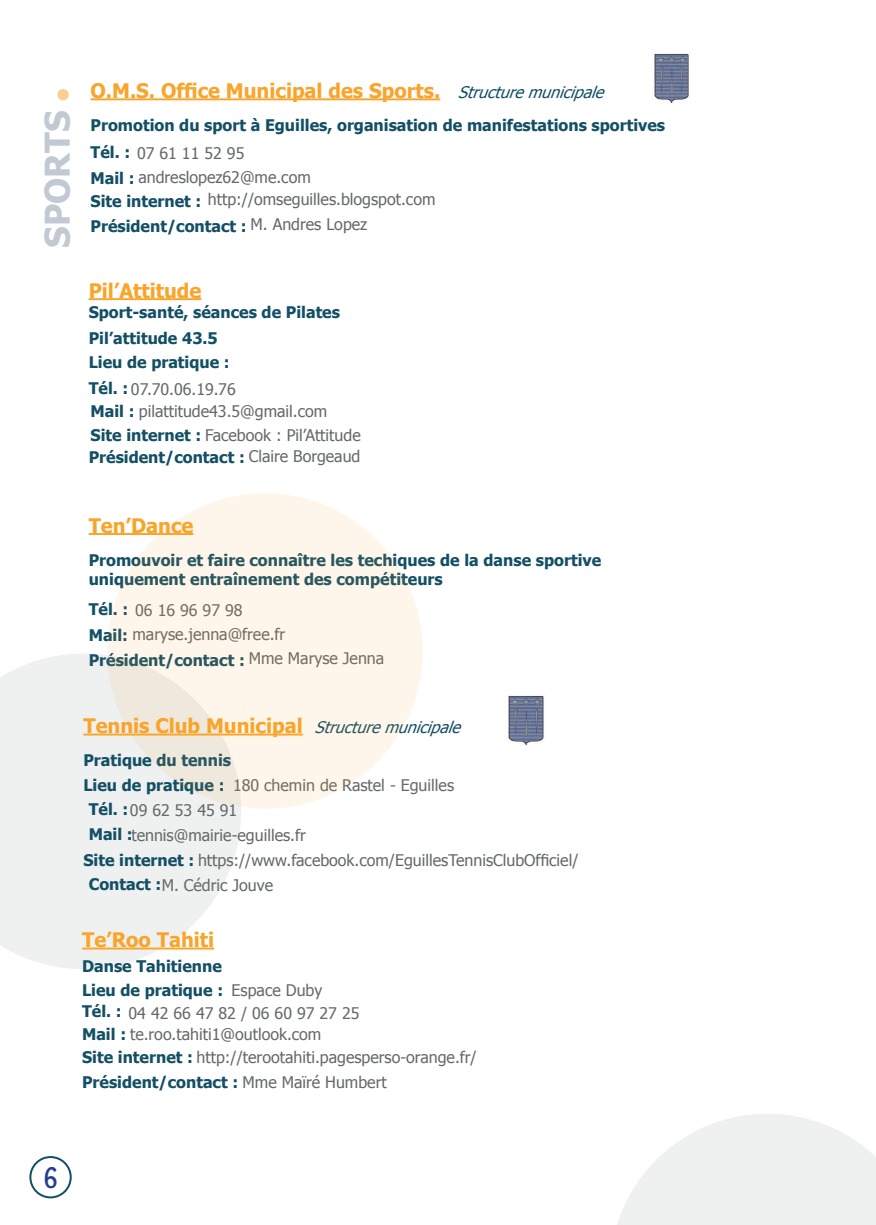
<style>
.page{position:relative;width:876px;height:1225px;background:#fff}
.page>*{position:absolute;margin:0;border:0;box-sizing:border-box;transform-origin:0 0}
.t1{font:700 34px "Tahoma";color:#c1c9d3}
.t2{font:28px "Kristen ITC";color:#253f8e}
.t3{font:700 20px "Tahoma";color:#f9a42a}
.t4{font:16px "Tahoma";color:#646969}
.t5{font:700 16px "Tahoma";color:#134f65}
.s1{font-weight:400;font-style:italic;font-size:16px;color:#134f65}
.s2{font-weight:700;color:#134f65}
.s3{font-weight:400;color:#646969}
</style>
<div class="page">
<div style="left:29px;top:1156px;width:43px;height:42px;border:2px solid #134f65;border-radius:50%"></div>
<hr style="left:89px;top:533px;width:104px;height:2px;background:#f9a42a">
<svg style="left:0;top:654px;width:241px;height:315px;fill:#eff0f0"></svg>
<hr style="left:83px;top:733px;width:220px;height:2px;background:#f9a42a">
<img style="left:508px;top:695px;width:36px;height:50px">
<div style="left:107px;top:493px;width:316px;height:316px;background:linear-gradient(to right,#f8efe2,#fff8ec);border-radius:50%"></div>
<hr style="left:82px;top:947px;width:132px;height:2px;background:#f9a42a">
<div style="left:57px;top:89px;width:12px;height:11px;background:#fdce91;border-radius:50%"></div>
<svg style="left:617px;top:1114px;width:259px;height:111px"></svg>
<hr style="left:89px;top:298px;width:112px;height:2px;background:#f9a42a">
<hr style="left:91px;top:98px;width:349px;height:2px;background:#f9a42a">
<img style="left:654px;top:53px;width:35px;height:50px">
<p class="t1" style="left:34px;top:248px;width:139px;rotate:-90deg">SPORTS</p>
<p class="t3" style="left:91px;top:77px;width:521px">O.M.S. Office Municipal des Sports. <span class="s1">Structuremunicipale</span></p>
<p class="t5" style="left:91px;top:114px;width:576px">Promotion du sport à Eguilles, organisation de manifestations sportives</p>
<p class="t4" style="left:91px;top:142px;width:155px"><span class="s2">Tél. :</span> 07 61 11 52 95</p>
<p class="t5" style="left:91px;top:189px;width:112px">Site internet :</p>
<p class="t4" style="left:208px;top:188px;width:229px">http://omseguilles.blogspot.com</p>
<p class="t5" style="left:91px;top:215px;width:158px">Président/contact :</p>
<p class="t4" style="left:251px;top:214px;width:118px">M. Andres Lopez</p>
<p class="t4" style="left:91px;top:166px;width:222px"><span class="s2">Mail :</span> andreslopez62@me.com</p>
<p class="t3" style="left:89px;top:276px;width:114px">Pil’Attitude</p>
<p class="t5" style="left:89px;top:327px;width:131px">Pil’attitude 43.5</p>
<p class="t5" style="left:89px;top:351px;width:143px">Lieu de pratique :</p>
<p class="t4" style="left:89px;top:378px;width:149px"><span class="s2">Tél. :</span> 07.70.06.19.76</p>
<p class="t5" style="left:89px;top:301px;width:253px">Sport-santé, séances de Pilates</p>
<p class="t4" style="left:91px;top:400px;width:238px"><span class="s2">Mail :</span> pilattitude43.5@gmail.com</p>
<p class="t4" style="left:91px;top:424px;width:272px"><span class="s2">Site internet :</span> Facebook : Pil’Attitude</p>
<p class="t5" style="left:89px;top:446px;width:273px">Président/contact : <span class="s3">Claire Borgeaud</span></p>
<p class="t3" style="left:89px;top:511px;width:106px">Ten’Dance</p>
<p class="t5" style="left:89px;top:549px;width:514px">Promouvoir et faire connaître les techiques de la danse sportive</p>
<p class="t5" style="left:89px;top:568px;width:356px">uniquement entraînement des compétiteurs</p>
<p class="t4" style="left:89px;top:599px;width:155px"><span class="s2">Tél. :</span> 06 16 96 97 98</p>
<p class="t4" style="left:89px;top:623px;width:198px"><span class="s2">Mail:</span> maryse.jenna@free.fr</p>
<p class="t5" style="left:89px;top:649px;width:158px">Président/contact :</p>
<p class="t4" style="left:249px;top:648px;width:137px">Mme Maryse Jenna</p>
<p class="t3" style="left:83px;top:712px;width:385px">T e n n i s C l u b M u n i c i p a l <span class="s1">Structuremunicipale</span></p>
<p class="t5" style="left:83px;top:749px;width:149px">Pratique du tennis</p>
<p class="t5" style="left:83px;top:774px;width:143px">Lieu de pratique :</p>
<p class="t4" style="left:233px;top:775px;width:223px">180 chemin de Rastel - Eguilles</p>
<p class="t4" style="left:89px;top:799px;width:150px"><span class="s2">Tél. :</span>09 62 53 45 91</p>
<p class="t4" style="left:89px;top:824px;width:219px"><span class="s2">Mail :</span>tennis@mairie-eguilles.fr</p>
<p class="t4" style="left:83px;top:849px;width:496px"><span class="s2">Site internet :</span> https://www.facebook.com/EguillesTennisClubOfficiel/</p>
<p class="t4" style="left:89px;top:874px;width:186px"><span class="s2">Contact :</span>M. Cédric Jouve</p>
<p class="t3" style="left:82px;top:926px;width:134px">Te’Roo Tahiti</p>
<p class="t5" style="left:82px;top:954px;width:141px">Danse Tahitienne</p>
<p class="t4" style="left:82px;top:1002px;width:279px"><span class="s2">Tél. :</span> 04 42 66 47 82 / 06 60 97 27 25</p>
<p class="t4" style="left:82px;top:1023px;width:241px"><span class="s2">Mail :</span> te.roo.tahiti1@outlook.com</p>
<p class="t4" style="left:82px;top:1046px;width:396px"><span class="s2">Site internet :</span> http://terootahiti.pagesperso-orange.fr/</p>
<p class="t5" style="left:82px;top:1071px;width:306px">Président/contact : <span class="s3">Mme Maïré Humbert</span></p>
<p class="t5" style="left:82px;top:978px;width:143px">Lieu de pratique :</p>
<p class="t4" style="left:232px;top:979px;width:92px">Espace Duby</p>
<h2 class="t2" style="left:44px;top:1157px;width:15px">6</h2>
</div>
